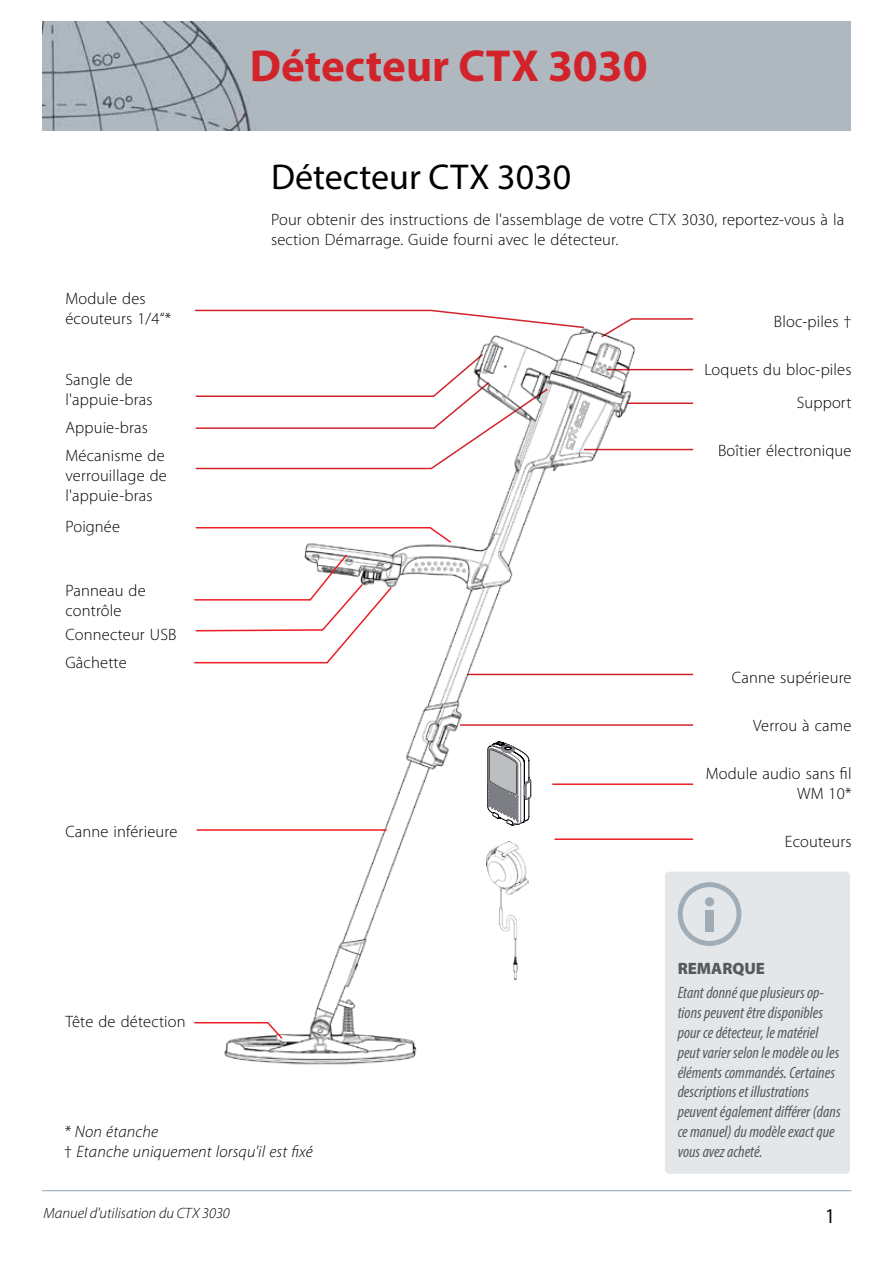
<style>
.page{position:relative;width:893px;height:1263px;background:#fff}
.page>*{position:absolute;margin:0;border:0;box-sizing:border-box;transform-origin:0 0}
.t1{font:700 45px "Myriad Pro";color:#d2232a}
.t2{font:36px "Myriad Pro";color:#000}
.t3{font:condensed 21px "Myriad Pro";color:#000}
.t4{font:300 16.5px/19.8px "Myriad Pro";letter-spacing:.01em;color:#000}
.t5{font:italic condensed 16.5px/19.8px "Myriad Pro";color:#58595b}
.t6{font:italic 300 16.5px/19.8px "Myriad Pro";letter-spacing:.01em;color:#000}
.t7{font:900 16.5px "Myriad Pro";color:#58595b}
.t8{font:italic 300 15px "Myriad Pro";color:#000}
.s1{font-style:normal}
</style>
<div class="page">
<div style="left:43px;top:22px;width:807px;height:108px;background:#afb8bf"></div>
<hr style="left:42px;top:1190px;width:809px;height:1px;background:#a0adb7">
<div style="left:665px;top:871px;width:185px;height:303px;background:#e4e7ea;border-radius:4px"></div>
<svg style="left:673px;top:318px;width:21px;height:2px"></svg>
<hr style="left:607px;top:369px;width:86px;height:1px;background:#d2232a">
<hr style="left:627px;top:402px;width:66px;height:2px;background:#d2232a">
<hr style="left:584px;top:449px;width:109px;height:1px;background:#d2232a">
<hr style="left:467px;top:674px;width:226px;height:1px;background:#d2232a">
<hr style="left:460px;top:724px;width:233px;height:2px;background:#d2232a">
<img style="left:195px;top:309px;width:478px;height:756px">
<svg style="left:195px;top:526px;width:258px;height:18px"></svg>
<hr style="left:197px;top:829px;width:190px;height:2px;background:#ed1d24">
<svg style="left:194px;top:1021px;width:90px;height:19px"></svg>
<svg style="left:487px;top:741px;width:44px;height:86px"></svg>
<hr style="left:552px;top:783px;width:141px;height:2px;background:#ed1d24">
<svg style="left:677px;top:882px;width:65px;height:64px"></svg>
<div style="left:705px;top:897px;width:9px;height:9px;background:#a0adb7;border-radius:50%"></div>
<div style="left:705px;top:910px;width:9px;height:21px;background:#a0adb7"></div>
<svg style="left:194px;top:553px;width:199px;height:111px"></svg>
<hr style="left:554px;top:838px;width:139px;height:2px;background:#ed1d24">
<img style="left:486px;top:841px;width:43px;height:138px">
<h1 class="t1" style="left:250px;top:37px;width:400px">Détecteur CTX 3030</h1>
<p class="t4" style="left:65px;top:289px;width:107px">Module des écouteurs 1/4“*</p>
<p class="t4" style="left:65px;top:370px;width:89px">Sangle de l'appuie-bras</p>
<p class="t4" style="left:65px;top:414px;width:101px;line-height:28.3px">Appuie-bras<br>Mécanisme de</p>
<p class="t4" style="left:65px;top:466px;width:103px">verrouillage de l'appuie-bras</p>
<p class="t4" style="left:65px;top:517px;width:56px">Poignée</p>
<p class="t4" style="left:65px;top:581px;width:82px">Panneau de contrôle</p>
<p class="t4" style="left:65px;top:621px;width:113px;line-height:28.3px">Connecteur USB<br>Gâchette</p>
<p class="t4" style="left:65px;top:822px;width:113px">Canne inférieure</p>
<h2 class="t2" style="left:271px;top:154px;width:302px">Détecteur CTX 3030</h2>
<p class="t4" style="left:271px;top:210px;width:575px">Pour obtenir des instructions de l'assemblage de votre CTX 3030, reportez-vous à la section Démarrage. Guide fourni avec le détecteur.</p>
<p class="t4" style="left:774px;top:312px;width:79px">Bloc-piles †</p>
<p class="t4" style="left:704px;top:354px;width:149px;line-height:32.5px;text-align:right">Loquets du bloc-piles<br>Support</p>
<p class="t4" style="left:718px;top:441px;width:135px">Boîtier électronique</p>
<p class="t4" style="left:732px;top:667px;width:121px">Canne supérieure</p>
<p class="t4" style="left:753px;top:715px;width:100px">Verrou à came</p>
<p class="t4" style="left:706px;top:764px;width:147px;text-align:right">Module audio sans fil<br>WM 10*</p>
<p class="t4" style="left:785px;top:831px;width:68px">Ecouteurs</p>
<p class="t4" style="left:65px;top:1012px;width:122px">Tête de détection</p>
<p class="t6" style="left:64px;top:1122px;width:250px">* Non étanche<br><span class="s1">†</span> Etanche uniquement lorsqu'il est fixé</p>
<p class="t8" style="left:44px;top:1205px;width:188px">Manuel d'utilisation du CTX 3030</p>
<p class="t7" style="left:678px;top:959px;width:89px">REMARQUE</p>
<p class="t5" style="left:678px;top:983px;width:164px">Etant donné que plusieurs op&shy;tions peuvent être disponibles pour ce détecteur, le matériel peut varier selon le modèle ou les éléments commandés. Certaines descriptions et illustrations peuvent également différer (dans ce manuel) du modèle exact que vous avez acheté.</p>
<p class="t3" style="left:826px;top:1203px;width:10px">1</p>
</div>
